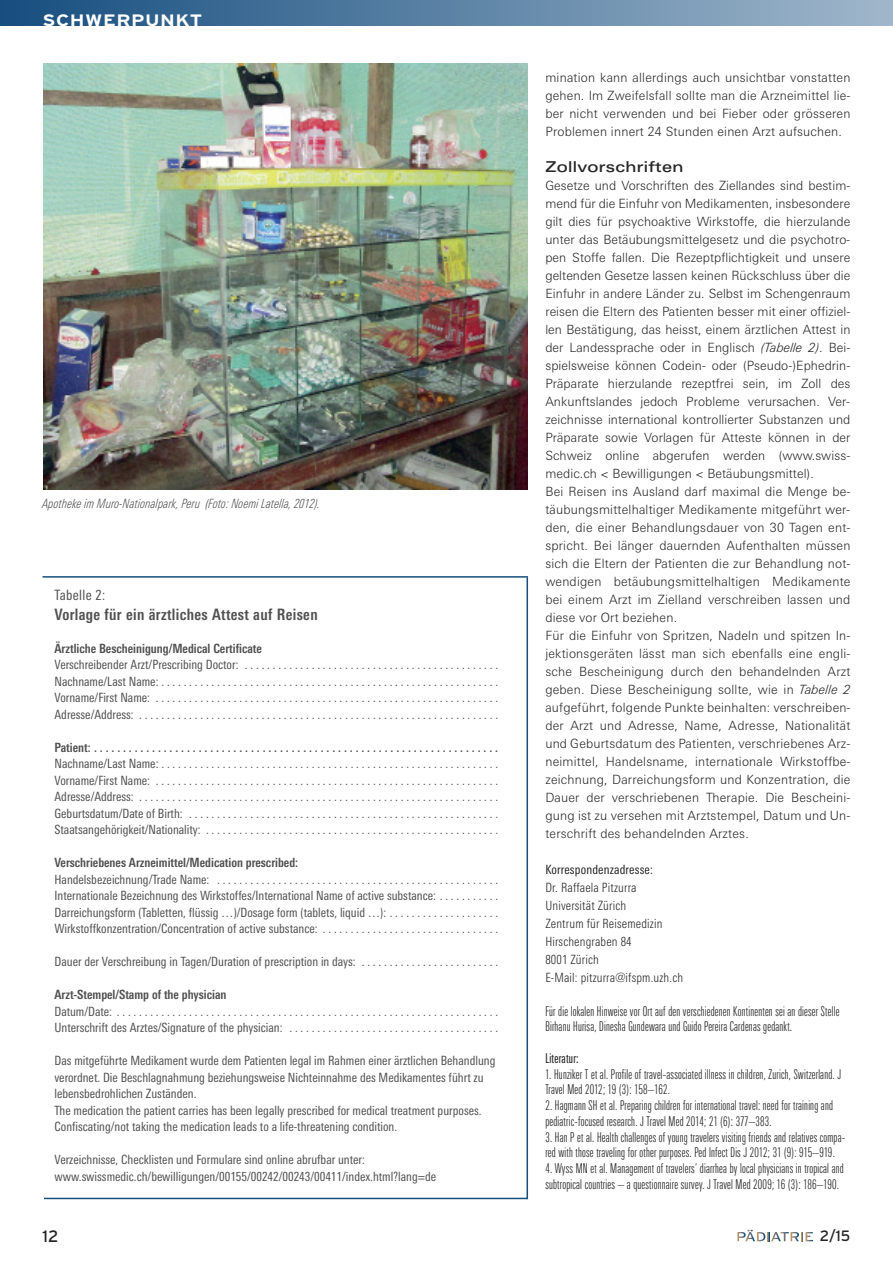
<style>
.page{position:relative;width:893px;height:1263px;background:#fff}
.page>*{position:absolute;margin:0;border:0;box-sizing:border-box;transform-origin:0 0}
.t1{font:700 16.5px "Interstate";letter-spacing:.025em;color:#fff;scale:1.2 1}
.t2{font:16.5px "Interstate";color:#272627}
.t3{font:700 condensed 15.75px "Linotype Univers";letter-spacing:.025em;color:#525152}
.t4{font:500 15px "Linotype Univers Extd";letter-spacing:.02em;color:#272627}
.t5{font:15px "Interstate";color:#272627}
.t6{font:condensed 14.25px "Linotype Univers";letter-spacing:.02em;color:#525152}
.t7{font:300 13.5px/15.8px "Linotype Univers Comp";letter-spacing:.015em;color:#272627}
.t8{font:13.5px "Linotype Univers Comp";letter-spacing:.02em;color:#272627}
.t9{font:300 12.75px/18px "Linotype Univers Basic";letter-spacing:.015em;color:#272627;text-align:justify}
.t10{font:condensed 12.75px/16.5px "Linotype Univers";color:#525152;text-align:justify}
.t11{font:700 condensed 12.75px "Linotype Univers";color:#525152}
.t12{font:300 condensed 12.75px/18px "Linotype Univers";letter-spacing:.015em;color:#272627}
.t13{font:italic 300 condensed 12.75px "Linotype Univers";letter-spacing:.01em;color:#525152;scale:.9 1}
.t14{font:condensed 12.75px "Linotype Univers";letter-spacing:.015em;color:#272627}
.s1{font-style:italic}
</style>
<div class="page">
<div style="left:0;top:0;width:893px;height:26px;background:linear-gradient(to right,#164e7f,#a0b7cb)"></div>
<svg style="left:737px;top:1230px;width:76px;height:11px"></svg>
<hr style="left:43px;top:576px;width:485px;height:2px;background:#144d7e">
<hr style="left:526px;top:577px;width:2px;height:622px;background:#144d7e">
<hr style="left:44px;top:1198px;width:483px;height:1px;background:#144d7e">
<img style="left:44px;top:64px;width:483px;height:425px">
<p class="t1" style="left:43px;top:11px;width:135px">SCHWERPUNKT</p>
<p class="t13" style="left:43px;top:499px;width:310px">Apotheke im Muro-Nationalpark, Peru (Foto: Noemi Latella, 2012).</p>
<p class="t6" style="left:55px;top:590px;width:52px">Tabelle 2:</p>
<p class="t3" style="left:55px;top:609px;width:265px">Vorlage für ein ärztliches Attest auf Reisen</p>
<p class="t11" style="left:55px;top:644px;width:209px">Ärztliche Bescheinigung/Medical Certificate</p>
<p class="t10" style="left:55px;top:658px;width:445px">Verschreibender Arzt/Prescribing Doctor: . . . . . . . . . . . . . . . . . . . . . . . . . . . . . . . . . . . . . . . . . . . . . .<br>Nachname/Last Name: . . . . . . . . . . . . . . . . . . . . . . . . . . . . . . . . . . . . . . . . . . . . . . . . . . . . . . . . . . . . .<br>Vorname/First Name: . . . . . . . . . . . . . . . . . . . . . . . . . . . . . . . . . . . . . . . . . . . . . . . . . . . . . . . . . . . . . .<br>Adresse/Address: . . . . . . . . . . . . . . . . . . . . . . . . . . . . . . . . . . . . . . . . . . . . . . . . . . . . . . . . . . . . . . . . .</p>
<p class="t11" style="left:55px;top:743px;width:445px">Patient: . . . . . . . . . . . . . . . . . . . . . . . . . . . . . . . . . . . . . . . . . . . . . . . . . . . . . . . . . . . . . . . . . . . . . .</p>
<p class="t10" style="left:55px;top:757px;width:445px">Nachname/Last Name: . . . . . . . . . . . . . . . . . . . . . . . . . . . . . . . . . . . . . . . . . . . . . . . . . . . . . . . . . . . . .<br>Vorname/First Name: . . . . . . . . . . . . . . . . . . . . . . . . . . . . . . . . . . . . . . . . . . . . . . . . . . . . . . . . . . . . . .<br>Adresse/Address: . . . . . . . . . . . . . . . . . . . . . . . . . . . . . . . . . . . . . . . . . . . . . . . . . . . . . . . . . . . . . . . . .<br>Geburtsdatum/Date of Birth: . . . . . . . . . . . . . . . . . . . . . . . . . . . . . . . . . . . . . . . . . . . . . . . . . . . . . . . .<br>Staatsangehörigkeit/Nationality: . . . . . . . . . . . . . . . . . . . . . . . . . . . . . . . . . . . . . . . . . . . . . . . . . . . . .</p>
<p class="t11" style="left:55px;top:858px;width:245px">Verschriebenes Arzneimittel/Medication prescribed:</p>
<p class="t10" style="left:55px;top:872px;width:445px">Handelsbezeichnung/Trade Name: . . . . . . . . . . . . . . . . . . . . . . . . . . . . . . . . . . . . . . . . . . . . . . . . . . .<br>Internationale Bezeichnung des Wirkstoffes/International Name of active substance: . . . . . . . . . . .<br>Darreichungsform (Tabletten, flüssig …)/Dosage form (tablets, liquid …): . . . . . . . . . . . . . . . . . . . .<br>Wirkstoffkonzentration/Concentration of active substance: . . . . . . . . . . . . . . . . . . . . . . . . . . . . . . . .</p>
<p class="t10" style="left:55px;top:955px;width:445px">Dauer der Verschreibung in Tagen/Duration of prescription in days: . . . . . . . . . . . . . . . . . . . . . . . . .</p>
<p class="t11" style="left:55px;top:990px;width:174px">Arzt-Stempel/Stamp of the physician</p>
<p class="t10" style="left:55px;top:1004px;width:445px">Datum/Date: . . . . . . . . . . . . . . . . . . . . . . . . . . . . . . . . . . . . . . . . . . . . . . . . . . . . . . . . . . . . . . . . . . . . .<br>Unterschrift des Arztes/Signature of the physician: . . . . . . . . . . . . . . . . . . . . . . . . . . . . . . . . . . . . . .</p>
<p class="t10" style="left:55px;top:1054px;width:442px;text-align:left">Das mitgeführte Medikament wurde dem Patienten legal im Rahmen einer ärztlichen Behandlung verordnet. Die Beschlagnahmung beziehungsweise Nichteinnahme des Medikamentes führt zu lebensbedrohlichen Zuständen.<br>The medication the patient carries has been legally prescribed for medical treatment purposes.<br>Confiscating/not taking the medication leads to a life-threatening condition.</p>
<p class="t10" style="left:55px;top:1153px;width:383px">Verzeichnisse, Checklisten und Formulare sind online abrufbar unter: www.swissmedic.ch/bewilligungen/00155/00242/00243/00411/index.html?lang=de</p>
<p class="t9" style="left:545px;top:69px;width:307px">mination kann allerdings auch unsichtbar vonstatten gehen. Im Zweifelsfall sollte man die Arzneimittel lie&shy;ber nicht verwenden und bei Fieber oder grösseren Problemen innert 24 Stunden einen Arzt aufsuchen.</p>
<p class="t4" style="left:545px;top:161px;width:140px">Zollvorschriften</p>
<p class="t9" style="left:545px;top:177px;width:307px;text-align:left">Gesetze und Vorschriften des Ziellandes sind bestim&shy;mend für die Einfuhr von Medikamenten, insbesondere gilt dies für psychoaktive Wirkstoffe, die hierzulande unter das Betäubungsmittelgesetz und die psychotro&shy;pen Stoffe fallen. Die Rezeptpflichtigkeit und unsere geltenden Gesetze lassen keinen Rückschluss über die Einfuhr in andere Länder zu. Selbst im Schengenraum reisen die Eltern des Patienten besser mit einer offiziel&shy;len Bestätigung, das heisst, einem ärztlichen Attest in der Landessprache oder in Englisch <span class="s1">(Tabelle 2)</span>. Bei&shy;spielsweise können Codein- oder (Pseudo-)Ephedrin-Präparate hierzulande rezeptfrei sein, im Zoll des Ankunftslandes jedoch Probleme verursachen. Ver&shy;zeichnisse international kontrollierter Substanzen und Präparate sowie Vorlagen für Atteste können in der Schweiz online abgerufen werden (www.swiss&shy;medic.ch &lt; Bewilligungen &lt; Betäubungsmittel).<br>Bei Reisen ins Ausland darf maximal die Menge be&shy;täubungsmittelhaltiger Medikamente mitgeführt wer&shy;den, die einer Behandlungsdauer von 30 Tagen ent&shy;spricht. Bei länger dauernden Aufenthalten müssen sich die Eltern der Patienten die zur Behandlung not&shy;wendigen betäubungsmittelhaltigen Medikamente bei einem Arzt im Zielland verschreiben lassen und diese vor Ort beziehen.<br>Für die Einfuhr von Spritzen, Nadeln und spitzen In&shy;jektionsgeräten lässt man sich ebenfalls eine engli&shy;sche Bescheinigung durch den behandelnden Arzt geben. Diese Bescheinigung sollte, wie in <span class="s1">Tabelle 2 </span>aufgeführt, folgende Punkte beinhalten: verschreiben&shy;der Arzt und Adresse, Name, Adresse, Nationalität und Geburtsdatum des Patienten, verschriebenes Arz&shy;neimittel, Handelsname, internationale Wirkstoffbe&shy;zeichnung, Darreichungsform und Konzentration, die Dauer der verschriebenen Therapie. Die Bescheini&shy;gung ist zu versehen mit Arztstempel, Datum und Un&shy;terschrift des behandelnden Arztes.</p>
<p class="t14" style="left:545px;top:865px;width:109px">Korrespondenzadresse:</p>
<p class="t12" style="left:545px;top:879px;width:139px">Dr. Raffaela Pitzurra<br>Universität Zürich<br>Zentrum für Reisemedizin<br>Hirschengraben 84<br>8001 Zürich<br>E-Mail: pitzurra@ifspm.uzh.ch</p>
<p class="t7" style="left:545px;top:1004px;width:296px">Für die lokalen Hinweise vor Ort auf den verschiedenen Kontinenten sei an dieser Stelle<br>Birhanu Hurisa, Dinesha Gundewara und Guido Pereira Cardenas gedankt.</p>
<p class="t8" style="left:545px;top:1053px;width:35px">Literatur:</p>
<p class="t7" style="left:545px;top:1067px;width:297px">1. Hunziker T et al. Profile of travel-associated illness in children, Zurich, Switzerland. J<br>Travel Med 2012; 19 (3): 158–162.</p>
<p class="t7" style="left:545px;top:1099px;width:289px">2. Hagmann SH et al. Preparing children for international travel: need for training and pediatric-focused research. J Travel Med 2014; 21 (6): 377–383.</p>
<p class="t7" style="left:545px;top:1130px;width:301px">3. Han P et al. Health challenges of young travelers visiting friends and relatives compa&shy;red with those traveling for other purposes. Ped Infect Dis J 2012; 31 (9): 915–919.</p>
<p class="t7" style="left:545px;top:1162px;width:300px">4. Wyss MN et al. Management of travelers’ diarrhea by local physicians in tropical and subtropical countries – a questionnaire survey. J Travel Med 2009; 16 (3): 186–190.</p>
<p class="t2" style="left:43px;top:1226px;width:18px">12</p>
<p class="t5" style="left:820px;top:1227px;width:32px">2/15</p>
</div>
